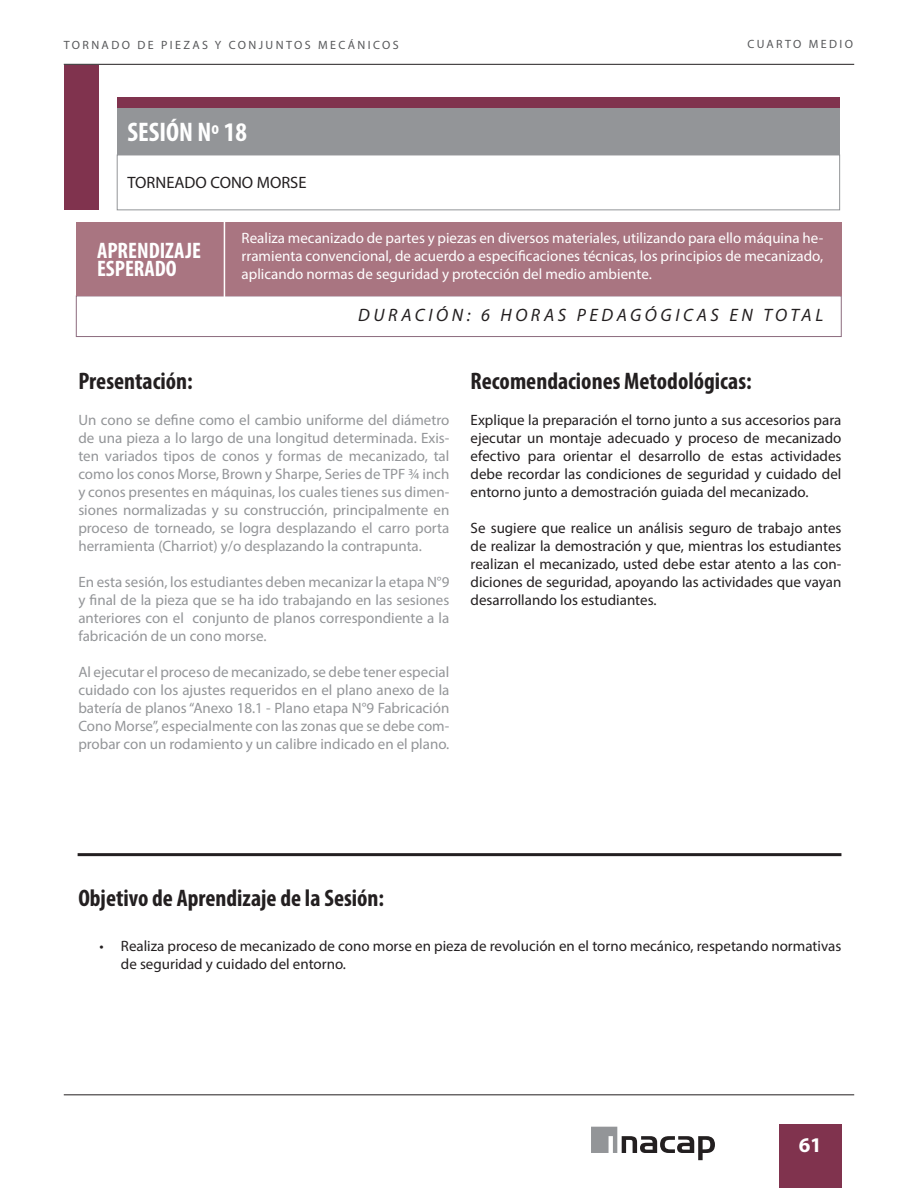
<style>
.page{position:relative;width:918px;height:1188px;background:#fff}
.page>*{position:absolute;margin:0;border:0;box-sizing:border-box;transform-origin:0 0}
.t1{font:700 condensed 27px "Myriad Pro";color:#fff}
.t2{font:700 condensed 24px "Myriad Pro";color:#231f20}
.t3{font:700 condensed 22.5px/18px "Myriad Pro";color:#fff}
.t4{font:700 21px "Myriad Pro";color:#fff}
.t5{font:italic 18px "Myriad Pro";letter-spacing:.2em;color:#231f20}
.t6{font:16.5px "Myriad Pro";color:#231f20}
.t7{font:15px/18px "Myriad Pro";color:#939598;text-align:justify}
.t8{font:15px/18px "Myriad Pro";color:#231f20;text-align:justify}
.t9{font:15px/18px "Myriad Pro";color:#fff;text-align:justify}
.t10{font:12px "Myriad Pro";letter-spacing:.2em;color:#57585a}
</style>
<div class="page">
<hr style="left:64px;top:1094px;width:790px;height:1px;background:#231f20">
<hr style="left:64px;top:64px;width:790px;height:1px;background:#231f20">
<div style="left:779px;top:1124px;width:62px;height:64px;background:#80334e"></div>
<svg style="left:591px;top:1127px;width:124px;height:33px"></svg>
<div style="left:117px;top:108px;width:723px;height:47px;background:#939598"></div>
<div style="left:117px;top:97px;width:723px;height:11px;background:#80334e"></div>
<div style="left:117px;top:155px;width:723px;height:55px;border:1px solid #939598"></div>
<div style="left:76px;top:296px;width:765px;height:41px;border:1px solid #8c6b7e"></div>
<div style="left:76px;top:222px;width:765px;height:74px;background:#a97581"></div>
<hr style="left:224px;top:218px;width:1px;height:82px;background:#fff">
<hr style="left:78px;top:853px;width:763px;height:3px;background:#231f20">
<div style="left:65px;top:65px;width:34px;height:145px;background:#80334e"></div>
<p class="t10" style="left:64px;top:38px;width:337px">TORNADO DE PIEZAS Y CONJUNTOS MECÁNICOS</p>
<p class="t10" style="left:747px;top:37px;width:107px">CUARTO MEDIO</p>
<h1 class="t1" style="left:128px;top:115px;width:121px">SESIÓN Nº 18</h1>
<p class="t6" style="left:128px;top:172px;width:181px">TORNEADO CONO MORSE</p>
<h3 class="t3" style="left:97px;top:241px;width:105px">APRENDIZAJE<br>ESPERADO</h3>
<p class="t9" style="left:242px;top:229px;width:583px">Realiza mecanizado de partes y piezas en diversos materiales, utilizando para ello máquina he&shy;rramienta convencional, de acuerdo a especificaciones técnicas, los principios de mecanizado, aplicando normas de seguridad y protección del medio ambiente.</p>
<p class="t5" style="left:358px;top:304px;width:467px">DURACIÓN: 6 HORAS PEDAGÓGICAS EN TOTAL</p>
<h2 class="t2" style="left:78px;top:366px;width:116px">Presentación:</h2>
<p class="t7" style="left:78px;top:410px;width:373px">Un cono se define como el cambio uniforme del diámetro de una pieza a lo largo de una longitud determinada. Exis&shy;ten variados tipos de conos y formas de mecanizado, tal como los conos Morse, Brown y Sharpe, Series de TPF ¾ inch y conos presentes en máquinas, los cuales tienes sus dimen&shy;siones normalizadas y su construcción, principalmente en proceso de torneado, se logra desplazando el carro porta herramienta (Charriot) y/o desplazando la contrapunta.</p>
<p class="t7" style="left:78px;top:572px;width:373px">En esta sesión, los estudiantes deben mecanizar la etapa N°9 y final de la pieza que se ha ido trabajando en las sesiones anteriores con el conjunto de planos correspondiente a la fabricación de un cono morse.</p>
<p class="t7" style="left:78px;top:662px;width:373px">Al ejecutar el proceso de mecanizado, se debe tener especial cuidado con los ajustes requeridos en el plano anexo de la batería de planos “Anexo 18.1 - Plano etapa N°9 Fabricación Cono Morse”, especialmente con las zonas que se debe com&shy;probar con un rodamiento y un calibre indicado en el plano.</p>
<h2 class="t2" style="left:471px;top:366px;width:283px">Recomendaciones Metodológicas:</h2>
<p class="t8" style="left:471px;top:410px;width:372px">Explique la preparación el torno junto a sus accesorios para ejecutar un montaje adecuado y proceso de mecanizado efectivo para orientar el desarrollo de estas actividades debe recordar las condiciones de seguridad y cuidado del entorno junto a demostración guiada del mecanizado.</p>
<p class="t8" style="left:471px;top:518px;width:372px">Se sugiere que realice un análisis seguro de trabajo antes de realizar la demostración y que, mientras los estudiantes realizan el mecanizado, usted debe estar atento a las con&shy;diciones de seguridad, apoyando las actividades que vayan desarrollando los estudiantes.</p>
<h2 class="t2" style="left:78px;top:883px;width:307px">Objetivo de Aprendizaje de la Sesión:</h2>
<p class="t8" style="left:121px;top:937px;width:722px;text-indent:-21px">• Realiza proceso de mecanizado de cono morse en pieza de revolución en el torno mecánico, respetando normativas de seguridad y cuidado del entorno.</p>
<h3 class="t4" style="left:799px;top:1131px;width:25px">61</h3>
</div>
